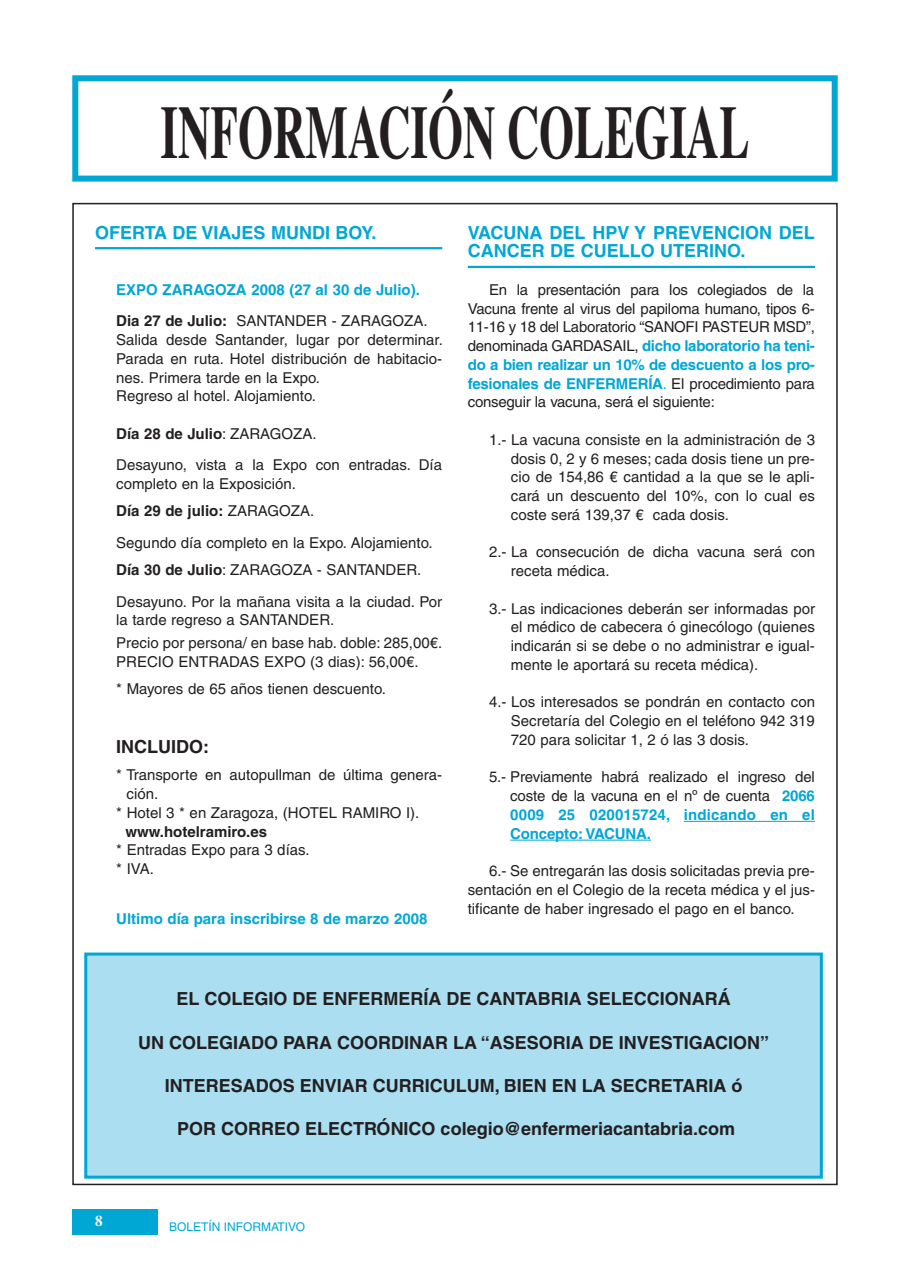
<style>
.page{position:relative;width:910px;height:1280px;background:#fff}
.page>*{position:absolute;margin:0;border:0;box-sizing:border-box;transform-origin:0 0}
.t1{font:700 75px "Times";color:#231f20;scale:.6 1}
.t2{font:700 18px "Helvetica";color:#231f20}
.t3{font:700 18px/18.8px "Helvetica";color:#00a7d5}
.t4{font:15px/18.8px "Helvetica";color:#231f20}
.t5{font:700 15px/31.5px "Helvetica";color:#00a7d5}
.t6{font:700 15px "Helvetica";color:#231f20}
.t7{font:700 15px "Times";color:#fff}
.t8{font:12px "Helvetica";color:#00a7d5}
.s1{color:#231f20}
.s2{font-weight:400;color:#231f20}
.s3{font-weight:700}
.s4{font-weight:700;color:#00a7d5}
.s5{color:#00a7d5}
</style>
<div class="page">
<div style="left:72px;top:1209px;width:85px;height:26px;background:#00a7d5"></div>
<hr style="left:95px;top:247px;width:347px;height:2px;background:#00a7d5">
<hr style="left:468px;top:266px;width:347px;height:2px;background:#00a7d5">
<hr style="left:684px;top:821px;width:131px;height:1px;background:#00a7d5">
<hr style="left:510px;top:840px;width:141px;height:1px;background:#00a7d5">
<div style="left:72px;top:75px;width:766px;height:107px;border:6px solid #00a7d5"></div>
<div style="left:87px;top:955px;width:733px;height:221px;background:#aadef0"></div>
<div style="left:84px;top:952px;width:739px;height:227px;border:3px solid #00a7d5"></div>
<h1 class="t1" style="left:161px;top:106px;width:983px">INFORMACIÓN COLEGIAL</h1>
<p class="t3" style="left:95px;top:225px;width:283px">OFERTA DE VIAJES MUNDI BOY.</p>
<p class="t5" style="left:116px;top:275px;width:313px">EXPO ZARAGOZA 2008 (27 al 30 de Julio).<br><span class="s1">Dia 27 de Julio:</span> <span class="s2">SANTANDER - ZARAGOZA.</span></p>
<p class="t4" style="left:116px;top:332px;width:328px">Salida desde Santander, lugar por determinar.<br>Parada en ruta. Hotel distribución de habitacio&shy;nes. Primera tarde en la Expo.<br>Regreso al hotel. Alojamiento.</p>
<p class="t4" style="left:116px;top:419px;width:327px;line-height:31.5px"><span class="s3">Día 28 de Julio</span>: ZARAGOZA.<br>Desayuno, vista a la Expo con entradas. Día</p>
<p class="t4" style="left:116px;top:472px;width:199px;line-height:27.3px">completo en la Exposición.<br><span class="s3">Día 29 de julio:</span> ZARAGOZA.</p>
<p class="t4" style="left:116px;top:530px;width:318px;line-height:27.3px">Segundo día completo en la Expo. Alojamiento.<br><span class="s3">Día 30 de Julio</span>: ZARAGOZA - SANTANDER.</p>
<p class="t4" style="left:116px;top:593px;width:327px">Desayuno. Por la mañana visita a la ciudad. Por la tarde regreso a SANTANDER.</p>
<p class="t4" style="left:116px;top:635px;width:327px">Precio por persona/ en base hab. doble: 285,00€.<br>PRECIO ENTRADAS EXPO (3 dias): 56,00€.</p>
<p class="t4" style="left:116px;top:681px;width:271px">* Mayores de 65 años tienen descuento.</p>
<p class="t2" style="left:116px;top:740px;width:94px">INCLUIDO:</p>
<p class="t4" style="left:116px;top:767px;width:327px">* Transporte en autopullman de última genera-</p>
<p class="t4" style="left:127px;top:786px;width:33px">ción.</p>
<p class="t4" style="left:116px;top:805px;width:305px">* Hotel 3 * en Zaragoza, (HOTEL RAMIRO I).</p>
<p class="t6" style="left:125px;top:826px;width:143px">www.hotelramiro.es</p>
<p class="t4" style="left:116px;top:842px;width:195px">* Entradas Expo para 3 días. * IVA.</p>
<p class="t5" style="left:116px;top:905px;width:313px">Ultimo día para inscribirse 8 de marzo 2008</p>
<p class="t3" style="left:468px;top:225px;width:349px">VACUNA DEL HPV Y PREVENCION DEL<br>CANCER DE CUELLO UTERINO.</p>
<p class="t4" style="left:468px;top:282px;width:349px;text-align:justify;text-indent:21px">En la presentación para los colegiados de la Vacuna frente al virus del papiloma humano, tipos 6- 11-16 y 18 del Laboratorio “SANOFI PASTEUR MSD”, denominada GARDASAIL, <span class="s4">dicho laboratorio ha teni&shy;do a bien realizar un 10% de descuento a los pro&shy;fesionales de ENFERMERÍA</span><span class="s5">.</span> El procedimiento para conseguir la vacuna, será el siguiente:</p>
<p class="t4" style="left:511px;top:432px;width:306px;text-align:justify;text-indent:-22px">1.- La vacuna consiste en la administración de 3 dosis 0, 2 y 6 meses; cada dosis tiene un pre&shy;cio de 154,86 € cantidad a la que se le apli&shy;cará un descuento del 10%, con lo cual es coste será 139,37 € cada dosis.</p>
<p class="t4" style="left:511px;top:544px;width:306px;text-indent:-22px">2.- La consecución de dicha vacuna será con receta médica.</p>
<p class="t4" style="left:511px;top:600px;width:306px;text-align:justify;text-indent:-22px">3.- Las indicaciones deberán ser informadas por el médico de cabecera ó ginecólogo (quienes indicarán si se debe o no administrar e igual&shy;mente le aportará su receta médica).</p>
<p class="t4" style="left:511px;top:694px;width:306px;text-align:justify;text-indent:-22px">4.- Los interesados se pondrán en contacto con Secretaría del Colegio en el teléfono 942 319<br>720 para solicitar 1, 2 ó las 3 dosis.</p>
<p class="t4" style="left:510px;top:769px;width:306px;text-align:justify;text-indent:-21px">5.- Previamente habrá realizado el ingreso del coste de la vacuna en el nº de cuenta <span class="s4">2066<br>0009 25 020015724, indicando en el Concepto: VACUNA.</span></p>
<p class="t4" style="left:468px;top:863px;width:349px;text-align:justify;text-indent:21px">6.- Se entregarán las dosis solicitadas previa pre&shy;sentación en el Colegio de la receta médica y el jus&shy;tificante de haber ingresado el pago en el banco.</p>
<p class="t2" style="left:176px;top:992px;width:556px">EL COLEGIO DE ENFERMERÍA DE CANTABRIA SELECCIONARÁ</p>
<p class="t2" style="left:138px;top:1036px;width:632px">UN COLEGIADO PARA COORDINAR LA “ASESORIA DE INVESTIGACION”</p>
<p class="t2" style="left:165px;top:1079px;width:579px">INTERESADOS ENVIAR CURRICULUM, BIEN EN LA SECRETARIA ó</p>
<p class="t2" style="left:177px;top:1122px;width:560px">POR CORREO ELECTRÓNICO colegio@enfermeriacantabria.com</p>
<p class="t7" style="left:95px;top:1215px;width:9px">8</p>
<p class="t8" style="left:169px;top:1222px;width:138px">BOLETÍN INFORMATIVO</p>
</div>
